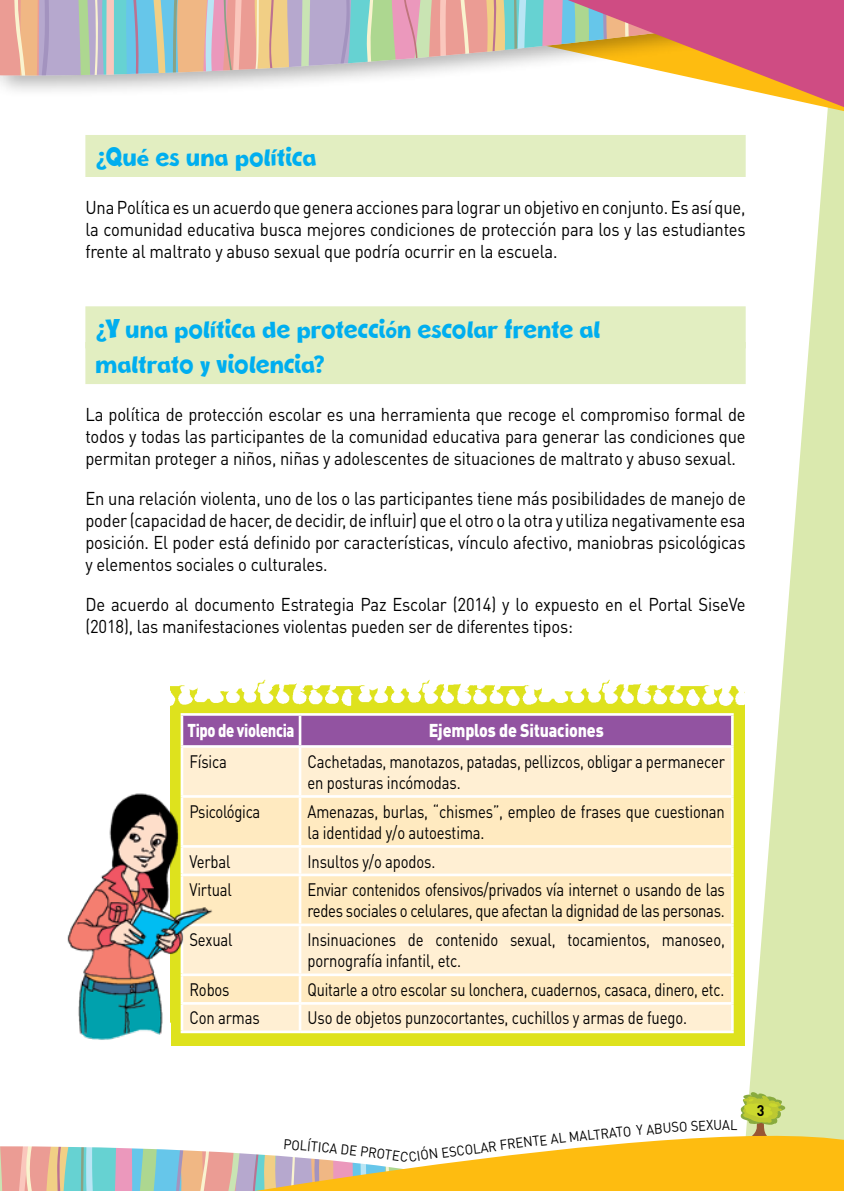
<style>
.page{position:relative;width:844px;height:1191px;background:#fff}
.page>*{position:absolute;margin:0;border:0;box-sizing:border-box;transform-origin:0 0}
.t1{font:29.75px/35.7px "New Comic BD";letter-spacing:-.01em;color:#00aeef;scale:.9 1}
.t2{font:18.38px/22.1px "DIN Pro";letter-spacing:-.01em;color:#000;text-align:justify;scale:.9 1}
.t3{font:900 18.38px "DIN Pro";letter-spacing:-.01em;color:#fff;scale:.87 1}
.t4{font:900 18.38px "DIN Pro";letter-spacing:-.01em;color:#fff;scale:.8 1}
.t5{font:17.85px/21.3px "DIN Pro";letter-spacing:-.01em;color:#000;scale:.83 1}
.t6{font:17.85px "DIN Pro";letter-spacing:-.01em;color:#000;scale:.81 1}
.t7{font:700 15.22px "DIN Pro";color:#000;scale:.93 1}
.t8{font:14px "DIN Pro";color:#000;scale:.92 1}
</style>
<div class="page">
<svg style="left:738px;top:116px;width:105px;height:986px;fill:#dae9ae"></svg>
<svg style="left:516px;top:1102px;width:327px;height:89px;fill:#febc10"></svg>
<div style="left:0;top:0;width:843px;height:98px;background:#000;opacity:.3"></div>
<svg style="left:0;top:0;width:454px;height:83px;background:#c6beba"></svg>
<svg style="left:454px;top:0;width:389px;height:116px"></svg>
<div style="left:171px;top:820px;width:573px;height:225px;background:#dee21d"></div>
<img style="left:171px;top:676px;width:573px;height:352px">
<div style="left:183px;top:715px;width:547px;height:30px;background:#9253a1"></div>
<div style="left:183px;top:748px;width:547px;height:282px;background:#ffefd3"></div>
<svg style="left:230px;top:797px;width:500px;height:205px;background:#ffecc7"></svg>
<hr style="left:180px;top:713px;width:120px;height:2px;background:#fff">
<hr style="left:180px;top:715px;width:3px;height:30px;background:#fff">
<hr style="left:300px;top:713px;width:433px;height:2px;background:#fff">
<hr style="left:298px;top:715px;width:3px;height:30px;background:#fff">
<hr style="left:730px;top:715px;width:3px;height:30px;background:#fff">
<hr style="left:180px;top:745px;width:120px;height:3px;background:#fff">
<hr style="left:180px;top:748px;width:3px;height:47px;background:#fff">
<hr style="left:300px;top:745px;width:433px;height:3px;background:#fff">
<hr style="left:298px;top:748px;width:3px;height:47px;background:#fff">
<hr style="left:730px;top:748px;width:3px;height:47px;background:#fff">
<hr style="left:298px;top:847px;width:3px;height:26px;background:#fff">
<hr style="left:730px;top:847px;width:3px;height:26px;background:#fff">
<hr style="left:298px;top:926px;width:3px;height:47px;background:#fff">
<hr style="left:730px;top:926px;width:3px;height:47px;background:#fff">
<hr style="left:298px;top:1004px;width:3px;height:26px;background:#fff">
<hr style="left:730px;top:1004px;width:3px;height:26px;background:#fff">
<hr style="left:180px;top:1030px;width:120px;height:3px;background:#fff">
<hr style="left:300px;top:1030px;width:433px;height:3px;background:#fff">
<hr style="left:180px;top:795px;width:120px;height:2px;background:#fff">
<hr style="left:180px;top:845px;width:120px;height:2px;background:#fff">
<hr style="left:300px;top:795px;width:433px;height:2px;background:#fff">
<hr style="left:298px;top:797px;width:3px;height:48px;background:#fff">
<hr style="left:730px;top:797px;width:3px;height:48px;background:#fff">
<hr style="left:300px;top:845px;width:433px;height:2px;background:#fff">
<hr style="left:180px;top:873px;width:120px;height:3px;background:#fff">
<hr style="left:180px;top:923px;width:120px;height:3px;background:#fff">
<hr style="left:300px;top:873px;width:433px;height:3px;background:#fff">
<hr style="left:298px;top:876px;width:3px;height:47px;background:#fff">
<hr style="left:730px;top:876px;width:3px;height:47px;background:#fff">
<hr style="left:300px;top:923px;width:433px;height:3px;background:#fff">
<hr style="left:180px;top:973px;width:120px;height:3px;background:#fff">
<hr style="left:180px;top:1002px;width:120px;height:2px;background:#fff">
<hr style="left:300px;top:973px;width:433px;height:3px;background:#fff">
<hr style="left:298px;top:976px;width:3px;height:26px;background:#fff">
<hr style="left:730px;top:976px;width:3px;height:26px;background:#fff">
<hr style="left:300px;top:1002px;width:433px;height:2px;background:#fff">
<img style="left:67px;top:777px;width:163px;height:269px">
<div style="left:85px;top:135px;width:660px;height:42px;background:#e2eec1"></div>
<div style="left:85px;top:306px;width:660px;height:42px;background:#e2eec1"></div>
<div style="left:85px;top:342px;width:660px;height:42px;background:#e2eec1"></div>
<svg style="left:0;top:1146px;width:516px;height:45px"></svg>
<svg style="left:663px;top:1091px;width:123px;height:48px"></svg>
<h1 class="t1" style="left:95px;top:140px;width:247px">¿Qué es una política</h1>
<p class="t2" style="left:85px;top:196px;width:735px">Una Política es un acuerdo que genera acciones para lograr un objetivo en conjunto. Es así que, la comunidad educativa busca mejores condiciones de protección para los y las estudiantes frente al maltrato y abuso sexual que podría ocurrir en la escuela.</p>
<h1 class="t1" style="left:95px;top:311px;width:563px">¿Y una política de protección escolar frente al maltrato y violencia?</h1>
<p class="t2" style="left:85px;top:403px;width:735px">La política de protección escolar es una herramienta que recoge el compromiso formal de todos y todas las participantes de la comunidad educativa para generar las condiciones que permitan proteger a niños, niñas y adolescentes de situaciones de maltrato y abuso sexual.</p>
<p class="t2" style="left:85px;top:486px;width:735px">En una relación violenta, uno de los o las participantes tiene más posibilidades de manejo de poder (capacidad de hacer, de decidir, de influir) que el otro o la otra y utiliza negativamente esa posición. El poder está definido por características, vínculo afectivo, maniobras psicológicas y elementos sociales o culturales.</p>
<p class="t2" style="left:85px;top:592px;width:735px">De acuerdo al documento Estrategia Paz Escolar (2014) y lo expuesto en el Portal SiseVe (2018), las manifestaciones violentas pueden ser de diferentes tipos:</p>
<p class="t4" style="left:187px;top:718px;width:135px">Tipo de violencia</p>
<p class="t3" style="left:428px;top:718px;width:203px">Ejemplos de Situaciones</p>
<p class="t5" style="left:189px;top:749px;width:47px">Física</p>
<p class="t5" style="left:307px;top:749px;width:504px">Cachetadas, manotazos, patadas, pellizcos, obligar a permanecer en posturas incómodas.</p>
<p class="t5" style="left:189px;top:799px;width:87px">Psicológica</p>
<p class="t5" style="left:307px;top:799px;width:504px">Amenazas, burlas, “chismes”, empleo de frases que cuestionan la identidad y/o autoestima.</p>
<p class="t5" style="left:189px;top:849px;width:51px">Verbal</p>
<p class="t5" style="left:307px;top:849px;width:156px">Insultos y/o apodos.</p>
<p class="t5" style="left:189px;top:878px;width:53px">Virtual</p>
<p class="t5" style="left:307px;top:878px;width:504px">Enviar contenidos ofensivos/privados vía internet o usando de las redes sociales o celulares, que afectan la dignidad de las personas.</p>
<p class="t5" style="left:189px;top:928px;width:54px">Sexual</p>
<p class="t5" style="left:307px;top:928px;width:504px">Insinuaciones de contenido sexual, tocamientos, manoseo, pornografía infantil, etc.</p>
<p class="t5" style="left:189px;top:978px;width:50px">Robos</p>
<p class="t6" style="left:307px;top:977px;width:516px">Quitarle a otro escolar su lonchera, cuadernos, casaca, dinero, etc.</p>
<p class="t5" style="left:189px;top:1006px;width:86px">Con armas</p>
<p class="t5" style="left:307px;top:1006px;width:458px">Uso de objetos punzocortantes, cuchillos y armas de fuego.</p>
<p class="t8" style="left:292px;top:1134px;width:43px;rotate:5deg">OLÍTIC</p>
<p class="t8" style="left:427px;top:1144px;width:131px;rotate:-7deg">N ESCOLAR FRENTE</p>
<p class="t8" style="left:549px;top:1129px;width:81px;rotate:-6deg">AL MALTRAT</p>
<p class="t8" style="left:622px;top:1122px;width:45px;rotate:-5deg">O YAB</p>
<p class="t7" style="left:756px;top:1100px;width:10px">3</p>
</div>
